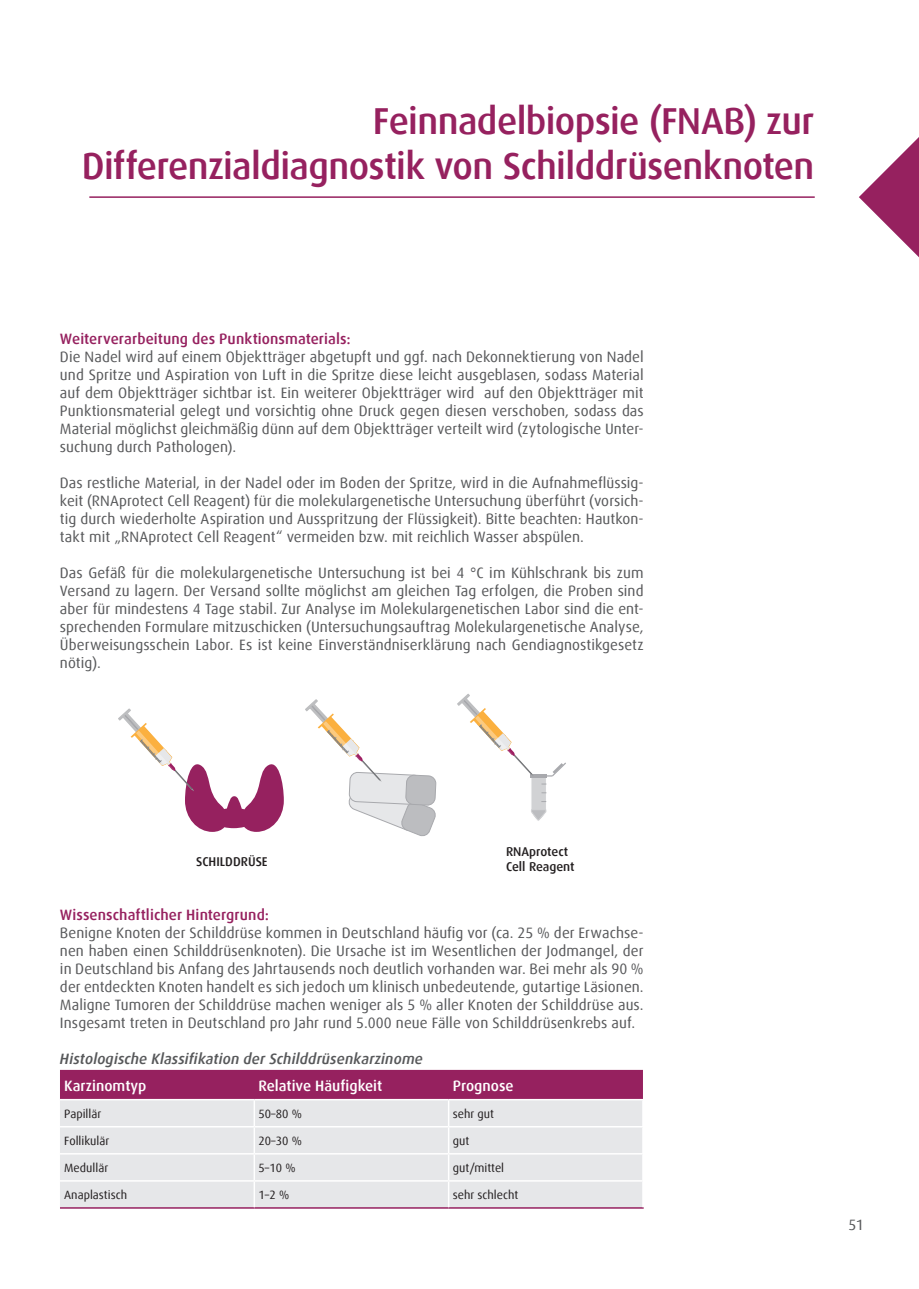
<style>
.page{position:relative;width:919px;height:1289px;background:#fff}
.page>*{position:absolute;margin:0;border:0;box-sizing:border-box;transform-origin:0 0}
.t1{font:500 37.5px/45px "Dax Offc";letter-spacing:-.015em;color:#96215f;text-align:right}
.t2{font:15px/18px "Dax Offc";letter-spacing:.005em;color:#57585a;text-align:justify}
.t3{font:500 15px "Dax Offc";letter-spacing:.005em;color:#96215f}
.t4{font:italic 500 15px "Dax Offc";letter-spacing:.005em;color:#57585a}
.t5{font:500 15px "Dax Offc";color:#fff}
.t6{font:500 12.75px/15.3px "Dax Offc";color:#231f20}
.t7{font:12px "Dax Offc";color:#231f20}
</style>
<div class="page">
<svg style="left:859px;top:138px;width:59px;height:118px"></svg>
<hr style="left:89px;top:196px;width:725px;height:2px;background:#96215f">
<hr style="left:60px;top:1207px;width:194px;height:1px;background:#96215f">
<hr style="left:254px;top:1207px;width:194px;height:1px;background:#96215f">
<hr style="left:448px;top:1207px;width:195px;height:1px;background:#96215f">
<svg style="left:60px;top:1069px;width:583px;height:138px;background:#d6becd"></svg>
<svg style="left:118px;top:708px;width:166px;height:123px"></svg>
<svg style="left:305px;top:699px;width:131px;height:137px"></svg>
<svg style="left:457px;top:694px;width:109px;height:127px"></svg>
<h1 class="t1" style="left:82px;top:99px;width:734px">Feinnadelbiopsie (FNAB) zur<br>Differenzialdiagnostik von Schilddrüsenknoten</h1>
<p class="t3" style="left:60px;top:329px;width:292px">Weiterverarbeitung des Punktionsmaterials:</p>
<p class="t2" style="left:60px;top:347px;width:585px">Die Nadel wird auf einem Objektträger abgetupft und ggf. nach Dekonnektierung von Nadel und Spritze und Aspiration von Luft in die Spritze diese leicht ausgeblasen, sodass Material auf dem Objektträger sichtbar ist. Ein weiterer Objektträger wird auf den Objektträger mit Punktionsmaterial gelegt und vorsichtig ohne Druck gegen diesen verschoben, sodass das Material möglichst gleichmäßig dünn auf dem Objektträger verteilt wird (zytologische Unter&shy;suchung durch Pathologen).</p>
<p class="t2" style="left:60px;top:473px;width:585px">Das restliche Material, in der Nadel oder im Boden der Spritze, wird in die Aufnahmeflüssig&shy;keit (RNAprotect Cell Reagent) für die molekulargenetische Untersuchung überführt (vorsich&shy;tig durch wiederholte Aspiration und Ausspritzung der Flüssigkeit). Bitte beachten: Hautkon&shy;takt mit „RNAprotect Cell Reagent“ vermeiden bzw. mit reichlich Wasser abspülen.</p>
<p class="t2" style="left:60px;top:563px;width:585px">Das Gefäß für die molekulargenetische Untersuchung ist bei 4 °C im Kühlschrank bis zum Versand zu lagern. Der Versand sollte möglichst am gleichen Tag erfolgen, die Proben sind aber für mindestens 4 Tage stabil. Zur Analyse im Molekulargenetischen Labor sind die ent&shy;sprechenden Formulare mitzuschicken (Untersuchungsauftrag Molekulargenetische Analyse, Überweisungsschein Labor. Es ist keine Einverständniserklärung nach Gendiagnostikgesetz nötig).</p>
<p class="t6" style="left:196px;top:854px;width:73px">SCHILDDRÜSE</p>
<p class="t6" style="left:506px;top:843px;width:70px">RNAprotect<br>Cell Reagent</p>
<p class="t3" style="left:60px;top:905px;width:210px">Wissenschaftlicher Hintergrund:</p>
<p class="t2" style="left:60px;top:923px;width:585px">Benigne Knoten der Schilddrüse kommen in Deutschland häufig vor (ca. 25 % der Erwachse&shy;nen haben einen Schilddrüsenknoten). Die Ursache ist im Wesentlichen der Jodmangel, der in Deutschland bis Anfang des Jahrtausends noch deutlich vorhanden war. Bei mehr als 90 % der entdeckten Knoten handelt es sich jedoch um klinisch unbedeutende, gutartige Läsionen.<br>Maligne Tumoren der Schilddrüse machen weniger als 5 % aller Knoten der Schilddrüse aus.<br>Insgesamt treten in Deutschland pro Jahr rund 5.000 neue Fälle von Schilddrüsenkrebs auf.</p>
<p class="t4" style="left:60px;top:1049px;width:364px">Histologische Klassifikation der Schilddrüsenkarzinome</p>
<p class="t5" style="left:64px;top:1075px;width:84px">Karzinomtyp</p>
<p class="t5" style="left:258px;top:1075px;width:125px">Relative Häufigkeit</p>
<p class="t5" style="left:453px;top:1075px;width:62px">Prognose</p>
<p class="t7" style="left:64px;top:1106px;width:39px">Papillär</p>
<p class="t7" style="left:258px;top:1106px;width:45px">50–80 %</p>
<p class="t7" style="left:453px;top:1106px;width:43px">sehr gut</p>
<p class="t7" style="left:64px;top:1133px;width:47px">Follikulär</p>
<p class="t7" style="left:258px;top:1133px;width:45px">20–30 %</p>
<p class="t7" style="left:453px;top:1133px;width:18px">gut</p>
<p class="t7" style="left:64px;top:1160px;width:46px">Medullär</p>
<p class="t7" style="left:258px;top:1160px;width:39px">5–10 %</p>
<p class="t7" style="left:453px;top:1160px;width:53px">gut/mittel</p>
<p class="t7" style="left:64px;top:1187px;width:64px">Anaplastisch</p>
<p class="t7" style="left:258px;top:1187px;width:32px">1–2 %</p>
<p class="t7" style="left:453px;top:1187px;width:67px">sehr schlecht</p>
<p class="t2" style="left:848px;top:1216px;width:17px">51</p>
</div>
